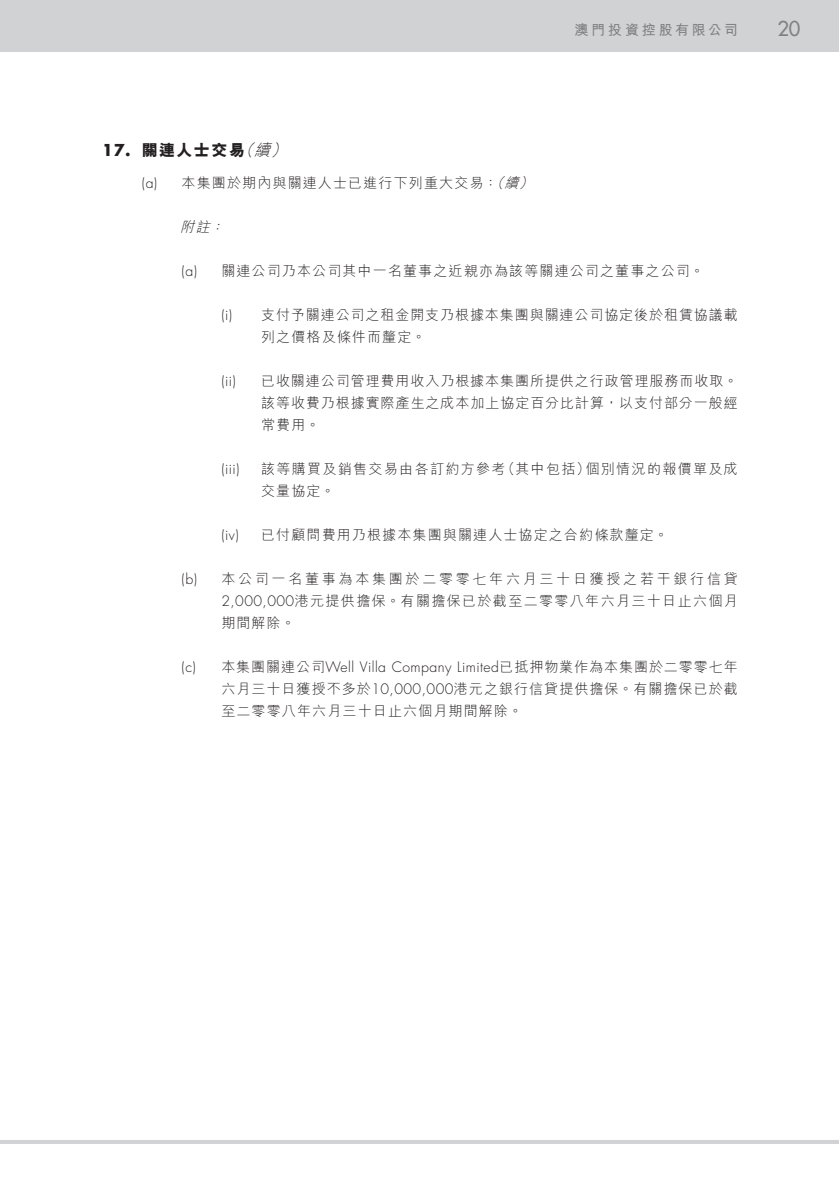
<style>
.page{position:relative;width:840px;height:1191px;background:#fff}
.page>*{position:absolute;margin:0;border:0;box-sizing:border-box;transform-origin:0 0}
.t1{font:500 20px "Futura Std";color:#808285}
.t2{font:16px "M Hei HK Xbold B5 pc H";letter-spacing:.085em;color:#231f20}
.t3{font:14px/22px "M Hei HK Light B5 pc H";letter-spacing:.08em;color:#231f20}
.t4{font:300 14px "Futura Std";letter-spacing:.03em;color:#231f20}
.t5{font:14px "M Hei HK Bold B5 pc H";letter-spacing:.185em;color:#808285}
.t6{font:italic 14px "M Hei HK Light B5 pc H";color:#231f20}
.s1{font-family:"Futura Std";font-weight:700}
.s2{font-family:"M Hei HK Light B5 pc H";font-style:italic}
.s3{font-family:"Futura Std";font-weight:300}
.s4{font-style:italic}
.s5{font-family:"M Hei HK Light B5 pc H";font-weight:400}
</style>
<div class="page">
<div style="left:0;top:1px;width:838px;height:50px;background:#d1d2d4"></div>
<hr style="left:0;top:1140px;width:838px;height:4px;background:#d1d2d4">
<p class="t5" style="left:574px;top:19px;width:165px">澳門投資控股有限公司</p>
<h1 class="t1" style="left:777px;top:16px;width:24px">20</h1>
<p class="t2" style="left:102px;top:139px;width:192px"><span class="s1">17.</span> 關連人士交易<span class="s2">（續）</span></p>
<p class="t3" style="left:142px;top:171px;width:397px"><span class="s3">(a)</span> 本集團於期內與關連人士已進行下列重大交易：<span class="s4">（續）</span></p>
<p class="t6" style="left:180px;top:217px;width:50px">附註：</p>
<p class="t3" style="left:181px;top:259px;width:524px"><span class="s3">(a)</span> 關連公司乃本公司其中一名董事之近親亦為該等關連公司之董事之公司。</p>
<p class="t3" style="left:261px;top:303px;width:478px;text-indent:-40px"><span class="s3">(i)</span> 支付予關連公司之租金開支乃根據本集團與關連公司協定後於租賃協議載列之價格及條件而釐定。</p>
<p class="t4" style="left:221px;top:372px;width:16px">(ii)</p>
<p class="t3" style="left:261px;top:369px;width:478px;text-align:justify">已收關連公司管理費用收入乃根據本集團所提供之行政管理服務而收取。該等收費乃根據實際產生之成本加上協定百分比計算，以支付部分一般經常費用。</p>
<p class="t4" style="left:221px;top:460px;width:20px">(iii)</p>
<p class="t3" style="left:261px;top:457px;width:478px">該等購買及銷售交易由各訂約方參考（其中包括）個別情況的報價單及成交量協定。</p>
<p class="t4" style="left:221px;top:526px;width:19px">(iv)</p>
<p class="t3" style="left:261px;top:523px;width:408px">已付顧問費用乃根據本集團與關連人士協定之合約條款釐定。</p>
<p class="t3" style="left:221px;top:567px;width:517px;text-align:justify;text-indent:-40px"><span class="s3">(b)</span> 本公司一名董事為本集團於二零零七年六月三十日獲授之若干銀行信貸<span class="s3">2,000,000</span>港元提供擔保。有關擔保已於截至二零零八年六月三十日止六個月期間解除。</p>
<p class="t4" style="left:181px;top:658px;width:557px">(c) <span class="s5">本集團關連公司</span>Well Villa Company Limited<span class="s5">已抵押物業作為本集團於二零零七年</span></p>
<p class="t3" style="left:221px;top:677px;width:517px">六月三十日獲授不多於<span class="s3">10,000,000</span>港元之銀行信貸提供擔保。有關擔保已於截至二零零八年六月三十日止六個月期間解除。</p>
</div>
